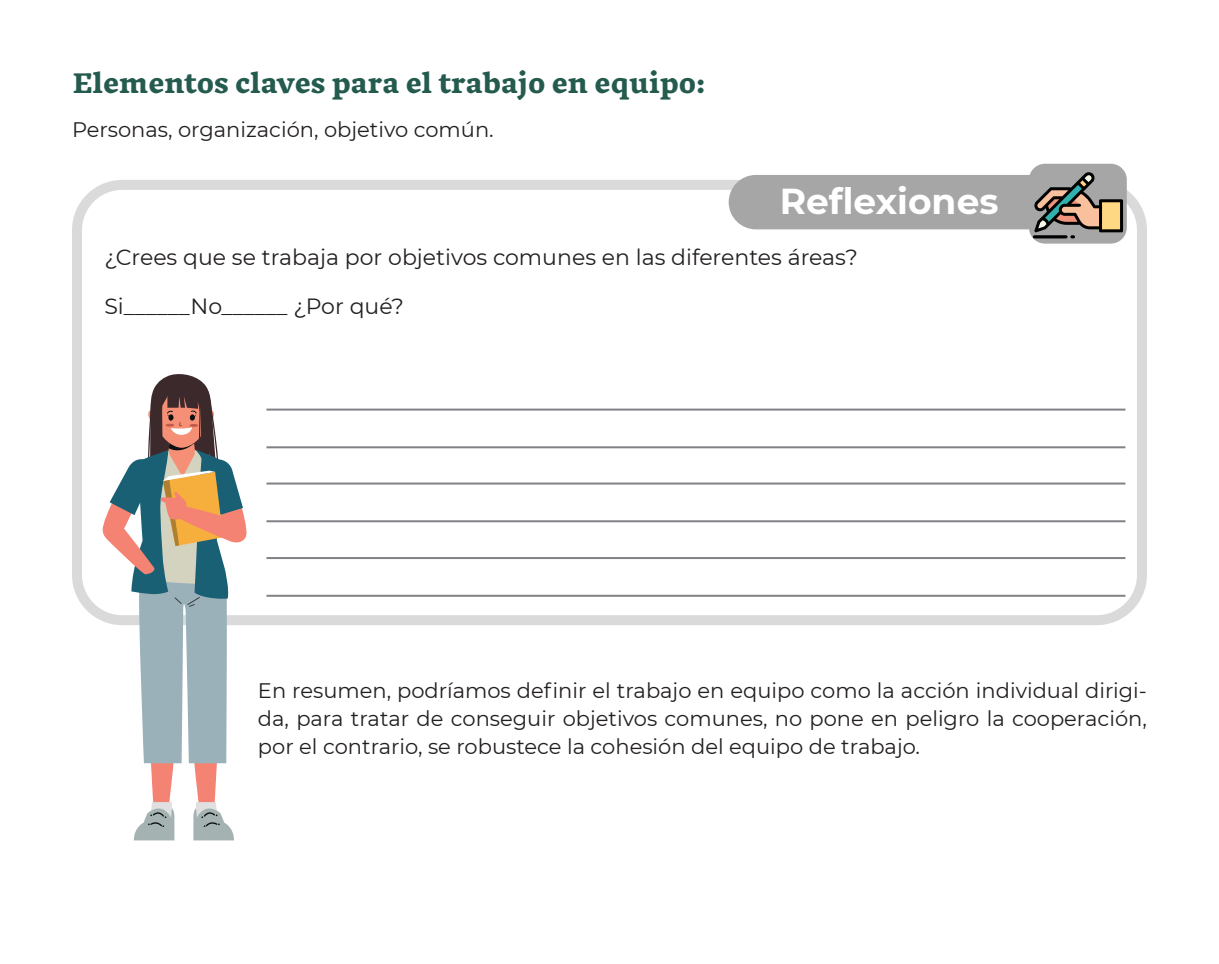
<style>
.page{position:relative;width:1219px;height:964px;background:#fff}
.page>*{position:absolute;margin:0;border:0;box-sizing:border-box;transform-origin:0 0}
.t1{font:700 36px "Montserrat";color:#fff}
.t2{font:900 28px "GMX";color:#245b4e}
.t3{font:22px "Montserrat";color:#231f20}
.t4{font:21px/28px "Montserrat";color:#231f20;text-align:justify}
</style>
<div class="page">
<div style="left:72px;top:180px;width:1075px;height:445px;border:10px solid #dadada;border-radius:45px"></div>
<div style="left:729px;top:175px;width:357px;height:54px;background:#a6a6a6;border-radius:27px"></div>
<div style="left:1029px;top:164px;width:98px;height:80px;background:#a6a6a6;border-radius:16px"></div>
<hr style="left:1033px;top:235px;width:34px;height:3px;background:#000;border-radius:2px">
<svg style="left:1034px;top:172px;width:89px;height:66px"></svg>
<hr style="left:266px;top:446px;width:859px;height:2px;background:#808285">
<hr style="left:266px;top:482px;width:859px;height:2px;background:#808285">
<hr style="left:266px;top:557px;width:859px;height:2px;background:#808285">
<hr style="left:266px;top:409px;width:859px;height:2px;background:#808285">
<hr style="left:266px;top:520px;width:859px;height:2px;background:#808285">
<hr style="left:266px;top:595px;width:859px;height:2px;background:#808285">
<svg style="left:100px;top:374px;width:148px;height:466px"></svg>
<p class="t2" style="left:72px;top:67px;width:634px">Elementos claves para el trabajo en equipo:</p>
<p class="t4" style="left:72px;top:115px;width:423px">Personas, organización, objetivo común.</p>
<p class="t1" style="left:780px;top:176px;width:220px">Reflexiones</p>
<p class="t3" style="left:104px;top:242px;width:755px">¿Crees que se trabaja por objetivos comunes en las diferentes áreas?</p>
<p class="t3" style="left:104px;top:291px;width:301px">Si______No______ ¿Por qué?</p>
<p class="t4" style="left:258px;top:676px;width:890px">En resumen, podríamos definir el trabajo en equipo como la acción individual dirigi&shy;da, para tratar de conseguir objetivos comunes, no pone en peligro la cooperación, por el contrario, se robustece la cohesión del equipo de trabajo.</p>
</div>
